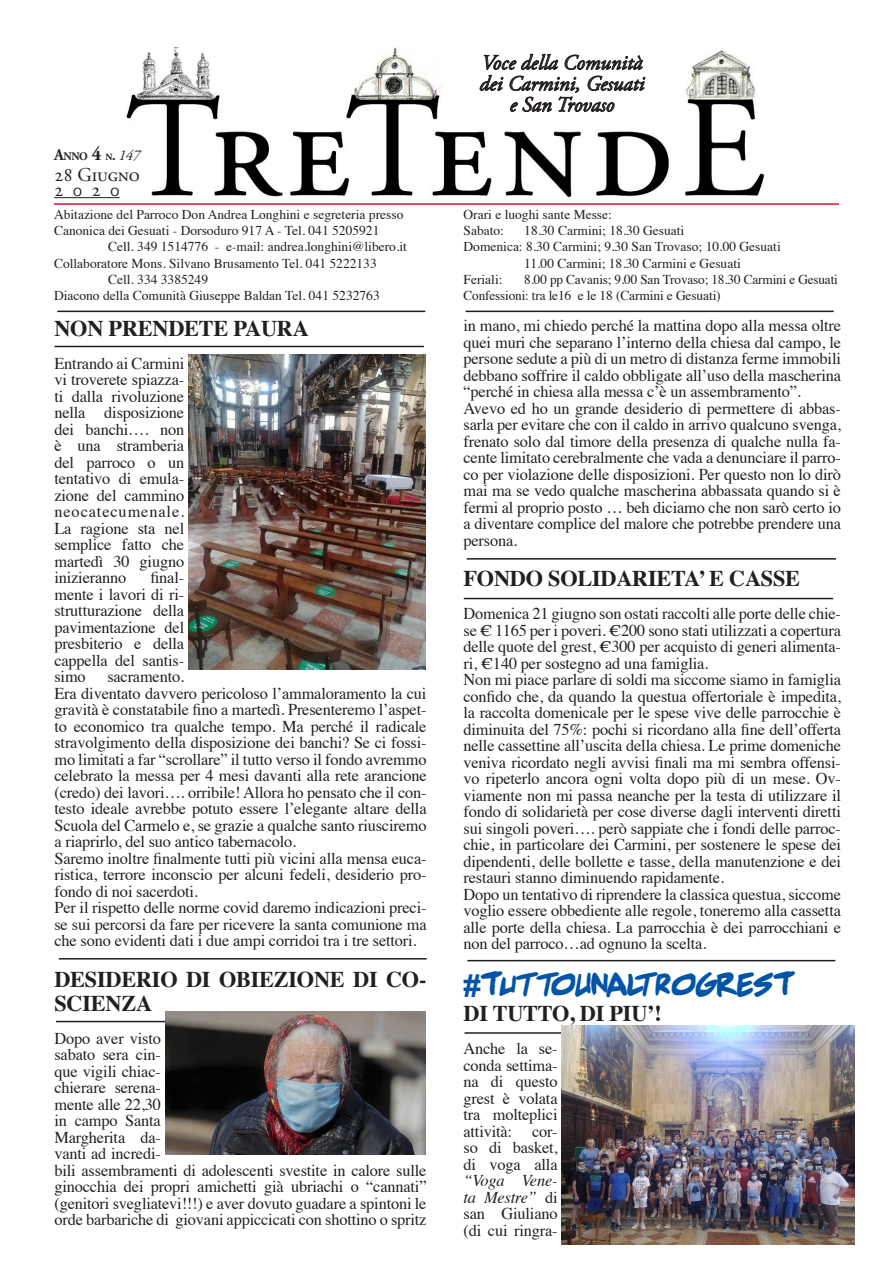
<style>
.page{position:relative;width:893px;height:1263px;background:#fff}
.page>*{position:absolute;margin:0;border:0;box-sizing:border-box;transform-origin:0 0}
.t1{font:700 31.5px "Adam Warrenpro";letter-spacing:-.03em;color:#0154a6}
.t2{font:700 22.5px/24px "Times";letter-spacing:-.01em;color:#231f20}
.t3{font:italic 21px "Adobe Garamond Pro";color:#231f20}
.t4{font:19.5px "Adobe Garamond Pro";letter-spacing:-.01em;color:#231f20}
.t5{font:16.5px/16.5px "Times";letter-spacing:-.01em;color:#231f20;text-align:justify}
.t6{font:13.5px "Times";color:#231f20}
.t7{font:700 11.55px "Adobe Garamond Pro";color:#231f20;scale:.95 1}
.s1{font-size:16.5px}
.s2{font-size:19.5px}
.s3{font-size:9.45px}
.s4{font-size:13.5px}
.s5{font-weight:400;font-style:italic;font-size:15px}
.s6{font-family:"Arial"}
.s7{font-style:italic}
</style>
<div class="page">
<hr style="left:56px;top:1021px;width:369px;height:1px;background:#231f20">
<img style="left:90px;top:46px;width:675px;height:153px">
<hr style="left:54px;top:203px;width:785px;height:2px;background:#d7171f">
<svg style="left:480px;top:54px;width:165px;height:58px"></svg>
<hr style="left:54px;top:197px;width:66px;height:1px;background:#231f20">
<hr style="left:466px;top:311px;width:368px;height:1px;background:#231f20">
<hr style="left:57px;top:311px;width:368px;height:1px;background:#231f20">
<hr style="left:54px;top:346px;width:370px;height:1px;background:#231f20">
<hr style="left:467px;top:960px;width:368px;height:1px;background:#231f20">
<hr style="left:464px;top:1032px;width:370px;height:2px;background:#231f20">
<img style="left:188px;top:354px;width:237px;height:316px">
<img style="left:165px;top:1012px;width:261px;height:143px">
<img style="left:562px;top:1026px;width:292px;height:219px">
<hr style="left:467px;top:558px;width:369px;height:2px;background:#231f20">
<hr style="left:464px;top:598px;width:369px;height:1px;background:#231f20">
<hr style="left:59px;top:958px;width:368px;height:1px;background:#231f20">
<p class="t7" style="left:54px;top:149px;width:92px"><span class="s1">A</span>NNO <span class="s2">4</span> <span class="s3">N</span><span class="s4">.</span> <span class="s5">147</span></p>
<p class="t4" style="left:54px;top:163px;width:87px">28 Giugno</p>
<p class="t4" style="left:54px;top:178px;width:67px">2 0 2 0</p>
<p class="t6" style="left:54px;top:202px;width:351px">Abitazione del Parroco Don Andrea Longhini e segreteria presso</p>
<p class="t6" style="left:54px;top:218px;width:327px">Canonica dei Gesuati - Dorsoduro 917 A - Tel. 041 5205921</p>
<p class="t6" style="left:108px;top:234px;width:300px">Cell. 349 1514776 - e-mail: andrea.longhini@libero.it</p>
<p class="t6" style="left:54px;top:250px;width:324px">Collaboratore Mons. Silvano Brusamento Tel. 041 5222133</p>
<p class="t6" style="left:108px;top:267px;width:102px">Cell. 334 3385249</p>
<p class="t6" style="left:54px;top:283px;width:327px">Diacono della Comunità Giuseppe Baldan Tel. 041 5232763</p>
<p class="t2" style="left:54px;top:314px;width:256px">NON PRENDETE PAURA</p>
<p class="t5" style="left:54px;top:354px;width:131px">Entrando ai Carmini vi troverete spiazza&shy;ti dalla rivoluzione nella disposizione dei banchi…. non è una stramberia del parroco o un tentativo di emula&shy;zione del cammino neocatecumenale.<br>La ragione sta nel semplice fatto che martedì 30 giugno inizieranno</p>
<p class="t5" style="left:54px;top:568px;width:131px;text-indent:96px">final&shy;mente i lavori di ri&shy;strutturazione della pavimentazione del presbiterio e della cappella del santis&shy;simo</p>
<p class="t5" style="left:54px;top:667px;width:374px;text-align:left;text-indent:53px">sacramento.<br>Era diventato davvero pericoloso l’ammaloramento la cui gravità è constatabile fino a martedì. Presenteremo l’aspet&shy;to economico tra qualche tempo. Ma perché il radicale stravolgimento della disposizione dei banchi? Se ci fossi&shy;mo limitati a far “scrollare” il tutto verso il fondo avremmo celebrato la messa per 4 mesi davanti alla rete arancione (credo) dei lavori…. orribile! Allora ho pensato che il con&shy;testo ideale avrebbe potuto essere l’elegante altare della Scuola del Carmelo e, se grazie a qualche santo riusciremo a riaprirlo, del suo antico tabernacolo.</p>
<p class="t5" style="left:54px;top:849px;width:373px">Saremo inoltre finalmente tutti più vicini alla mensa euca&shy;ristica, terrore inconscio per alcuni fedeli, desiderio pro&shy;fondo di noi sacerdoti.</p>
<p class="t5" style="left:54px;top:898px;width:374px">Per il rispetto delle norme covid daremo indicazioni preci&shy;se sui percorsi da fare per ricevere la santa comunione ma che sono evidenti dati i due ampi corridoi tra i tre settori.</p>
<p class="t2" style="left:54px;top:965px;width:373px">DESIDERIO DI OBIEZIONE DI CO-<br>SCIENZA</p>
<p class="t5" style="left:54px;top:1029px;width:374px;text-align:left">Dopo aver visto<br>sabato sera cin-<br>que vigili chiac-<br>chierare serena-<br>mente alle 22,30<br>in campo Santa<br>Margherita da-<br>vanti ad incredi-<br>bili assembramenti di adolescenti svestite in calore sulle ginocchia dei propri amichetti già ubriachi o “cannati” (genitori svegliatevi!!!) e aver dovuto guadare a spintoni le orde barbariche di giovani appiccicati con shottino o spritz</p>
<p class="t3" style="left:482px;top:50px;width:162px">Voce della Comunità</p>
<p class="t3" style="left:479px;top:71px;width:166px">dei Carmini, Gesuati</p>
<p class="t3" style="left:510px;top:92px;width:106px">e San Trovaso</p>
<p class="t6" style="left:463px;top:202px;width:150px">Orari e luoghi sante Messe:</p>
<p class="t6" style="left:463px;top:218px;width:42px">Sabato:</p>
<p class="t6" style="left:524px;top:218px;width:162px">18.30 Carmini; 18.30 Gesuati</p>
<p class="t6" style="left:463px;top:234px;width:319px">Domenica: 8.30 Carmini; 9.30 San Trovaso; 10.00 Gesuati</p>
<p class="t6" style="left:524px;top:250px;width:218px">11.00 Carmini; 18.30 Carmini e Gesuati</p>
<p class="t6" style="left:463px;top:267px;width:41px">Feriali:</p>
<p class="t6" style="left:524px;top:267px;width:315px">8.00 pp Cavanis; 9.00 San Trovaso; 18.30 Carmini e Gesuati</p>
<p class="t6" style="left:463px;top:283px;width:259px">Confessioni: tra le16 e le 18 (Carmini e Gesuati)</p>
<p class="t5" style="left:463px;top:316px;width:379px">in mano, mi chiedo perché la mattina dopo alla messa oltre quei muri che separano l’interno della chiesa dal campo, le persone sedute a più di un metro di distanza ferme immobili debbano soffrire il caldo obbligate all’uso della mascherina “perché in chiesa alla messa c’è un assembramento”.</p>
<p class="t5" style="left:463px;top:399px;width:379px">Avevo ed ho un grande desiderio di permettere di abbas&shy;sarla per evitare che con il caldo in arrivo qualcuno svenga, frenato solo dal timore della presenza di qualche nulla fa&shy;cente limitato cerebralmente che vada a denunciare il parro&shy;co per violazione delle disposizioni. Per questo non lo dirò mai ma se vedo qualche mascherina abbassata quando si è fermi al proprio posto … beh diciamo che non sarò certo io a diventare complice del malore che potrebbe prendere una persona.</p>
<p class="t2" style="left:463px;top:564px;width:338px">FONDO SOLIDARIETA’ E CASSE</p>
<p class="t5" style="left:463px;top:604px;width:379px">Domenica 21 giugno son ostati raccolti alle porte delle chie&shy;se € 1165 per i poveri. €200 sono stati utilizzati a copertura delle quote del grest, €300 per acquisto di generi alimenta&shy;ri, €140 per sostegno ad una famiglia.</p>
<p class="t5" style="left:463px;top:670px;width:379px">Non mi piace parlare di soldi ma siccome siamo in famiglia confido che, da quando la questua offertoriale è impedita, la raccolta domenicale per le spese vive delle parrocchie è diminuita del 75%: pochi si ricordano alla fine dell’offerta nelle cassettine all’uscita della chiesa. Le prime domeniche veniva ricordato negli avvisi finali ma mi sembra offensi&shy;vo ripeterlo ancora ogni volta dopo più di un mese. Ov&shy;viamente non mi passa neanche per la testa di utilizzare il fondo di solidarietà per cose diverse dagli interventi diretti sui singoli poveri…. però sappiate che i fondi delle parroc&shy;chie, in particolare dei Carmini, per sostenere le spese dei dipendenti, delle bollette e tasse, della manutenzione e dei restauri stanno diminuendo rapidamente.</p>
<p class="t5" style="left:463px;top:885px;width:379px">Dopo un tentativo di riprendere la classica questua, siccome voglio essere obbediente alle regole, toneremo alla cassetta alle porte della chiesa. La parrocchia è dei parrocchiani e non del parroco…ad ognuno la scelta.</p>
<p class="t1" style="left:463px;top:970px;width:332px"><span class="s6">#</span>TuttoUnAltroGREST</p>
<p class="t2" style="left:463px;top:999px;width:200px">DI TUTTO, DI PIU’!</p>
<p class="t5" style="left:463px;top:1039px;width:96px">Anche la se&shy;conda settima&shy;na di questo grest è volata tra molteplici attività: cor&shy;so di basket, di voga alla <span class="s7">“Voga Vene&shy;ta Mestre”</span> di san Giuliano (di cui ringra-</p>
</div>
